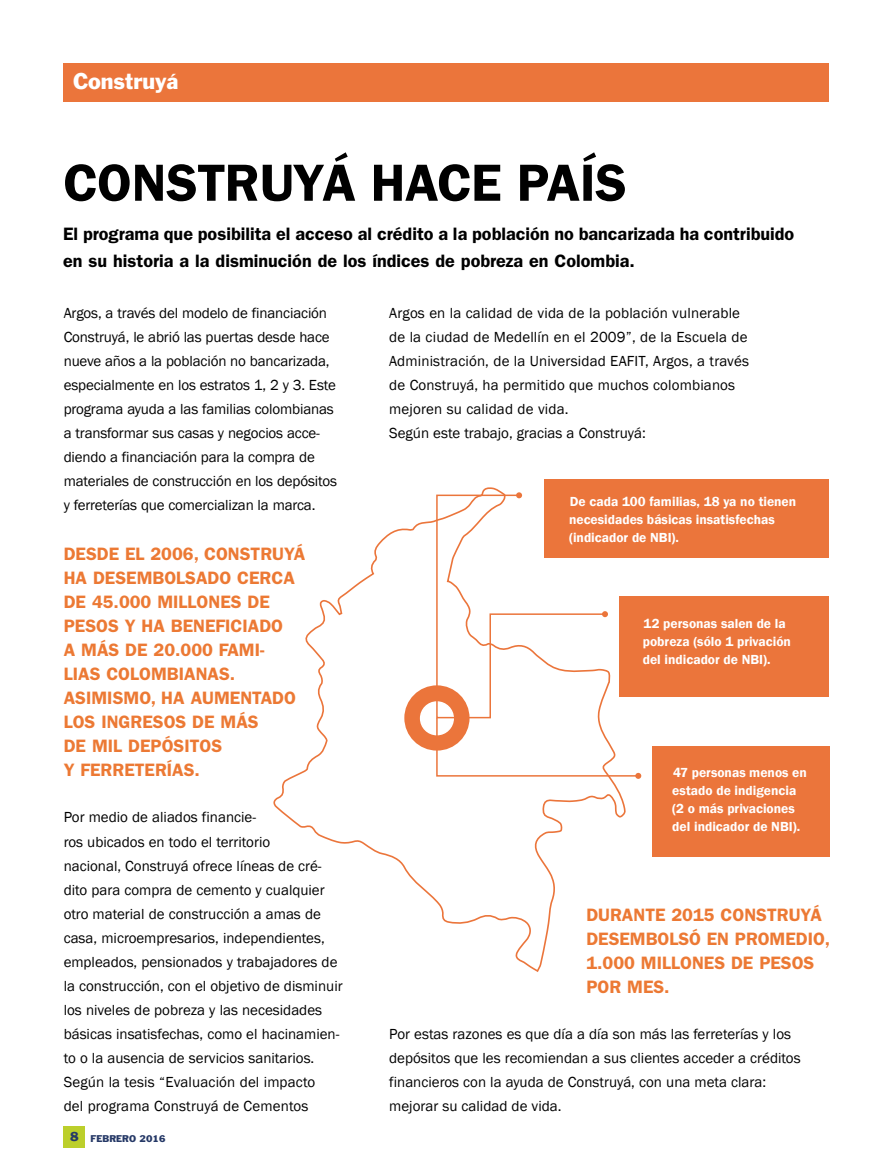
<style>
.page{position:relative;width:893px;height:1170px;background:#fff}
.page>*{position:absolute;margin:0;border:0;box-sizing:border-box;transform-origin:0 0}
.t1{font:600 54px "Franklin Gothic";color:#000}
.t2{font:21px "Franklin Gothic BT";color:#fff}
.t3{font:600 18px/24px "ITC Franklin Gothic Std";color:#ec7934}
.t4{font:600 18px/27px "ITC Franklin Gothic Std";color:#000}
.t5{font:15px/24px "Franklin Gothic";color:#000}
.t6{font:600 13.5px/18px "Franklin Gothic";color:#fff}
.t7{font:9px "Franklin Gothic BT";color:#263967}
.s1{font-size:12px}
</style>
<div class="page">
<div style="left:64px;top:1125px;width:21px;height:22px;background:#bccf2b"></div>
<div style="left:64px;top:64px;width:765px;height:38px;background:#eb753b"></div>
<svg style="left:273px;top:487px;width:353px;height:485px"></svg>
<div style="left:544px;top:479px;width:285px;height:79px;background:#eb753b"></div>
<div style="left:619px;top:596px;width:210px;height:100px;background:#eb753b"></div>
<div style="left:652px;top:746px;width:177px;height:111px;background:#eb753b"></div>
<div style="left:404px;top:685px;width:65px;height:65px;background:#eb753b;border-radius:50%"></div>
<div style="left:421px;top:702px;width:32px;height:32px;background:#fff;border-radius:50%"></div>
<div style="left:420px;top:701px;width:34px;height:34px;border:2px solid #fff;border-radius:50%"></div>
<svg style="left:435px;top:492px;width:206px;height:286px"></svg>
<h2 class="t2" style="left:73px;top:69px;width:107px">Construyá</h2>
<h1 class="t1" style="left:63px;top:149px;width:565px">CONSTRUYÁ HACE PAÍS</h1>
<p class="t4" style="left:63px;top:221px;width:733px">El programa que posibilita el acceso al crédito a la población no bancarizada ha contribuido en su historia a la disminución de los índices de pobreza en Colombia.</p>
<p class="t5" style="left:64px;top:301px;width:275px">Argos, a través del modelo de financiación Construyá, le abrió las puertas desde hace nueve años a la población no bancarizada, especialmente en los estratos 1, 2 y 3. Este programa ayuda a las familias colombianas a transformar sus casas y negocios acce&shy;diendo a financiación para la compra de materiales de construcción en los depósitos y ferreterías que comercializan la marca.</p>
<p class="t3" style="left:64px;top:542px;width:243px">DESDE EL 2006, CONSTRUYÁ<br>HA DESEMBOLSADO CERCA<br>DE 45.000 MILLONES DE<br>PESOS Y HA BENEFICIADO<br>A MÁS DE 20.000 FAMI-<br>LIAS COLOMBIANAS.<br>ASIMISMO, HA AUMENTADO<br>LOS INGRESOS DE MÁS<br>DE MIL DEPÓSITOS<br>Y FERRETERÍAS.</p>
<p class="t5" style="left:64px;top:805px;width:281px">Por medio de aliados financie-<br>ros ubicados en todo el territorio<br>nacional, Construyá ofrece líneas de cré&shy;dito para compra de cemento y cualquier otro material de construcción a amas de casa, microempresarios, independientes, empleados, pensionados y trabajadores de la construcción, con el objetivo de disminuir los niveles de pobreza y las necesidades básicas insatisfechas, como el hacinamien&shy;to o la ausencia de servicios sanitarios.<br>Según la tesis “Evaluación del impacto<br>del programa Construyá de Cementos</p>
<p class="t7" style="left:70px;top:1133px;width:97px"><span class="s1">8</span> FEBRERO 2016</p>
<p class="t5" style="left:389px;top:301px;width:361px">Argos en la calidad de vida de la población vulnerable de la ciudad de Medellín en el 2009”, de la Escuela de Administración, de la Universidad EAFIT, Argos, a través de Construyá, ha permitido que muchos colombianos mejoren su calidad de vida.<br>Según este trabajo, gracias a Construyá:</p>
<p class="t6" style="left:569px;top:492px;width:229px">De cada 100 familias, 18 ya no tienen necesidades básicas insatisfechas (indicador de NBI).</p>
<p class="t6" style="left:643px;top:615px;width:150px">12 personas salen de la pobreza (sólo 1 privación del indicador de NBI).</p>
<p class="t6" style="left:672px;top:763px;width:136px">47 personas menos en estado de indigencia (2 o más privaciones del indicador de NBI).</p>
<p class="t3" style="left:586px;top:902px;width:245px">DURANTE 2015 CONSTRUYÁ<br>DESEMBOLSÓ EN PROMEDIO,<br>1.000 MILLONES DE PESOS<br>POR MES.</p>
<p class="t5" style="left:389px;top:1021px;width:413px">Por estas razones es que día a día son más las ferreterías y los depósitos que les recomiendan a sus clientes acceder a créditos financieros con la ayuda de Construyá, con una meta clara: mejorar su calidad de vida.</p>
</div>
